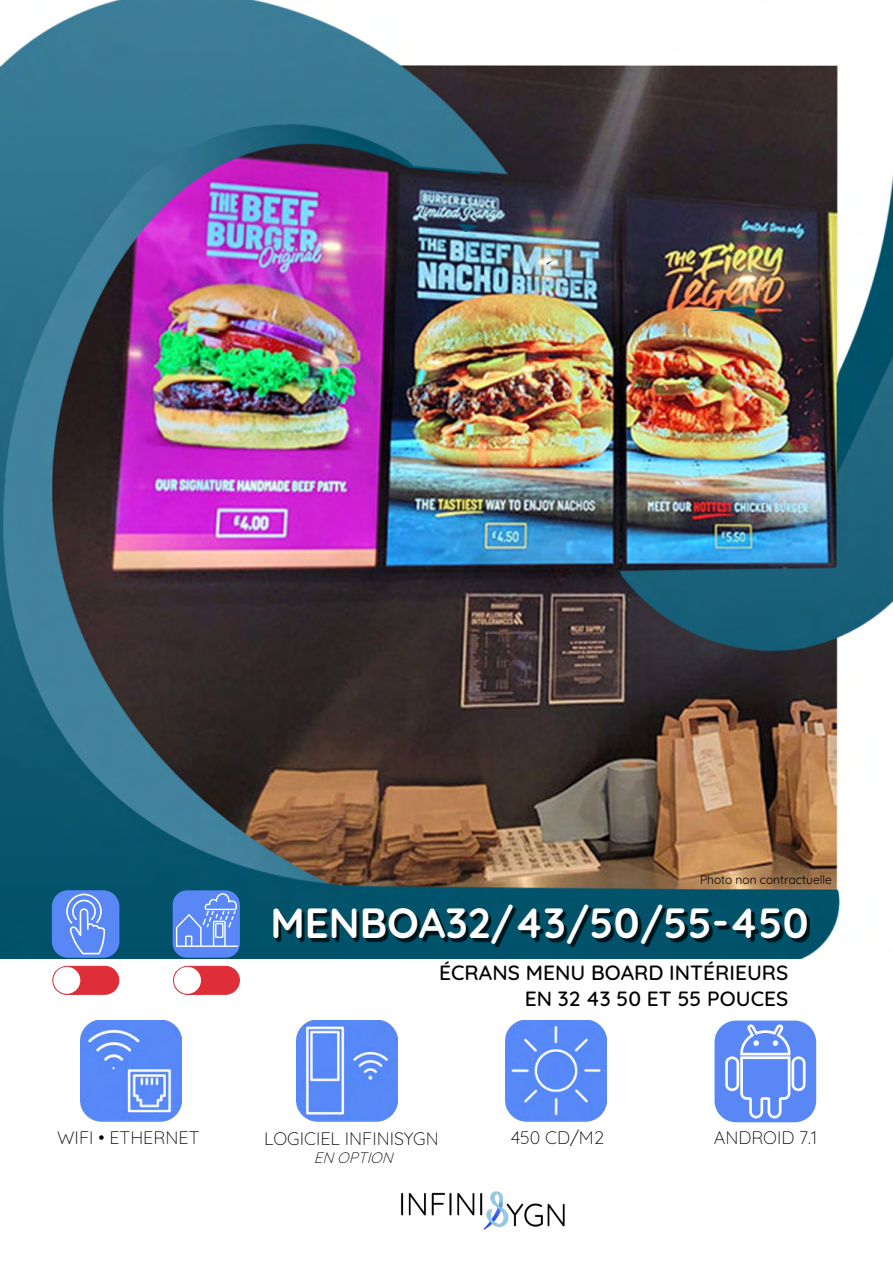
<style>
.page{position:relative;width:893px;height:1263px;background:#fff}
.page>*{position:absolute;margin:0;border:0;box-sizing:border-box;transform-origin:0 0}
.t1{font:700 42px "Quicksand";color:#fff}
.t2{font:500 21px/25.2px "Quicksand";color:#000;text-align:right}
.t3{font:300 18px "Quicksand";color:#000}
.t4{font:italic 300 15px "Quicksand";color:#000}
.t5{font:12px "Quicksand";color:#000}
</style>
<div class="page">
<img style="left:0;top:0;width:893px;height:959px">
<div style="left:277px;top:908px;width:533px;height:39px;background:#000;opacity:.75"></div>
<svg style="left:173px;top:966px;width:67px;height:29px"></svg>
<img style="left:174px;top:966px;width:30px;height:5px">
<img style="left:174px;top:971px;width:30px;height:24px">
<div style="left:174px;top:967px;width:27px;height:27px;background:#fff;border-radius:50%"></div>
<svg style="left:52px;top:966px;width:67px;height:29px"></svg>
<img style="left:53px;top:966px;width:30px;height:29px">
<img style="left:54px;top:971px;width:29px;height:24px">
<div style="left:53px;top:967px;width:27px;height:27px;background:#fff;border-radius:50%"></div>
<div style="left:52px;top:890px;width:67px;height:68px;background:#5987f5;border-radius:16px"></div>
<svg style="left:66px;top:894px;width:39px;height:60px"></svg>
<div style="left:173px;top:890px;width:67px;height:68px;background:#5987f5;border-radius:14px"></div>
<svg style="left:176px;top:893px;width:62px;height:54px"></svg>
<img style="left:81px;top:1020px;width:100px;height:101px">
<img style="left:297px;top:1020px;width:100px;height:101px">
<img style="left:506px;top:1020px;width:100px;height:101px">
<svg style="left:714px;top:1020px;width:102px;height:102px;background:#799ef6"></svg>
<img style="left:400px;top:1191px;width:165px;height:38px">
<p class="t5" style="left:700px;top:871px;width:133px">Photo non contractuelle</p>
<p class="t1" style="left:270px;top:889px;width:540px">MENBOA32/43/50/55-450</p>
<p class="t2" style="left:439px;top:958px;width:351px">ÉCRANS MENU BOARD INTÉRIEURS<br>EN 32 43 50 ET 55 POUCES</p>
<p class="t3" style="left:57px;top:1124px;width:144px">WIFI • ETHERNET</p>
<p class="t3" style="left:264px;top:1125px;width:176px">LOGICIEL INFINISYGN</p>
<p class="t3" style="left:511px;top:1124px;width:95px">450 CD/M2</p>
<p class="t3" style="left:714px;top:1124px;width:105px">ANDROID 7.1</p>
<p class="t4" style="left:314px;top:1146px;width:86px">EN OPTION</p>
</div>
